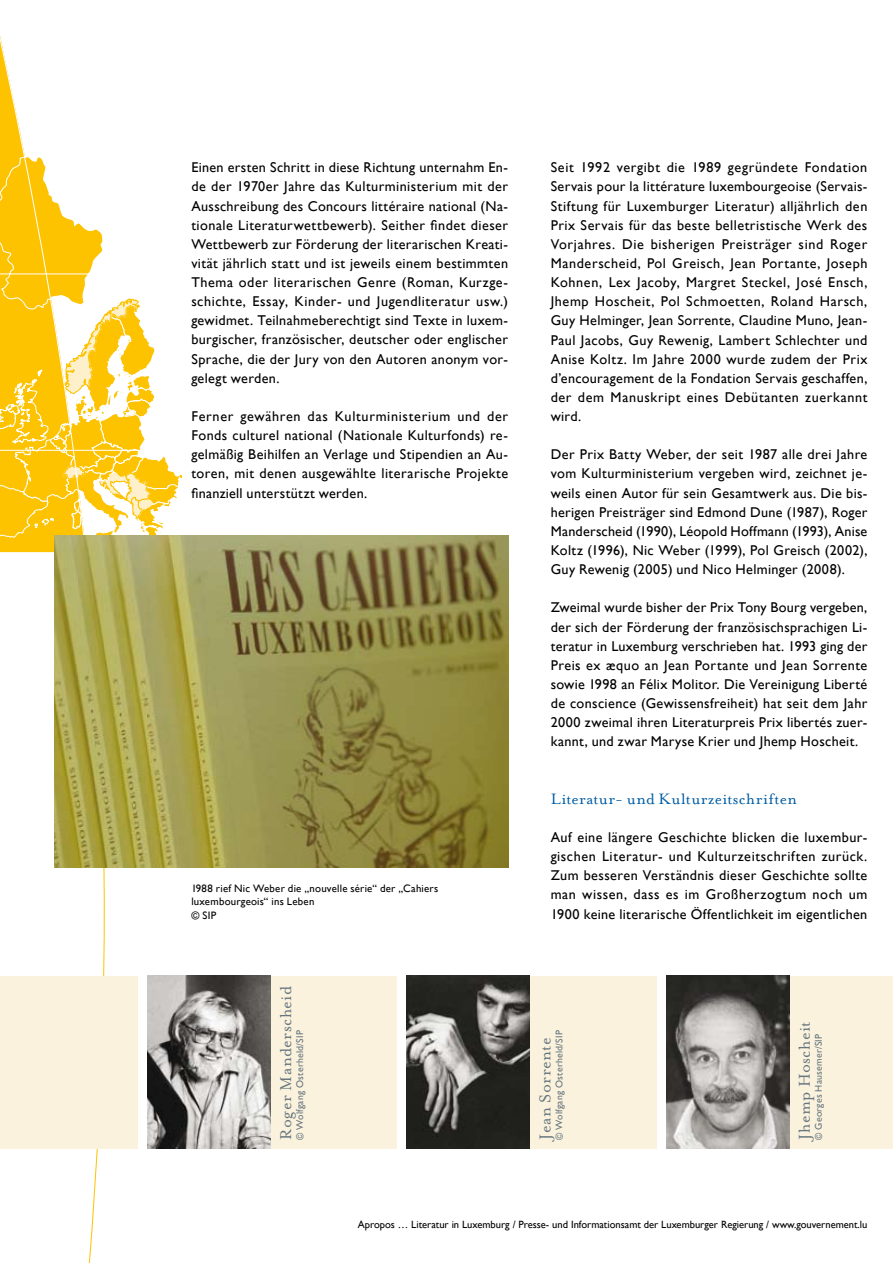
<style>
.page{position:relative;width:893px;height:1263px;background:#fff}
.page>*{position:absolute;margin:0;border:0;box-sizing:border-box;transform-origin:0 0}
.t1{font:18px "Mrs Eaves Roman";letter-spacing:.02em;color:#66757e}
.t2{font:17.25px "Mrs Eaves Roman";letter-spacing:.02em;color:#005da4}
.t3{font:14.1px/19.2px "Gill Sans";letter-spacing:.025em;color:#000;text-align:justify}
.t4{font:10.8px/13.5px "Gill Sans";letter-spacing:.02em;color:#000}
.t5{font:10.5px "Gill Sans";color:#000}
.t6{font:9.75px "Gill Sans";letter-spacing:.025em;color:#66757e}
</style>
<div class="page">
<svg style="left:0;top:552px;width:124px;height:711px"></svg>
<svg style="left:86px;top:229px;width:97px;height:307px"></svg>
<hr style="left:0;top:450px;width:170px;height:1px;background:#fff">
<svg style="left:0;top:36px;width:86px;height:516px"></svg>
<div style="left:0;top:976px;width:893px;height:172px;background:#faf2dd"></div>
<img style="left:54px;top:536px;width:454px;height:331px">
<div style="left:397px;top:976px;width:10px;height:172px;background:#fff"></div>
<img style="left:407px;top:976px;width:123px;height:172px">
<div style="left:657px;top:976px;width:9px;height:172px;background:#fff"></div>
<img style="left:666px;top:976px;width:124px;height:172px">
<div style="left:138px;top:976px;width:10px;height:172px;background:#fff"></div>
<img style="left:148px;top:976px;width:123px;height:172px">
<p class="t3" style="left:191px;top:158px;width:318px">Einen ersten Schritt in diese Richtung unternahm En&shy;de der 1970er Jahre das Kulturministerium mit der Ausschreibung des Concours littéraire national (Na&shy;tionale Literaturwettbewerb). Seither findet dieser Wettbewerb zur Förderung der literarischen Kreati&shy;vität jährlich statt und ist jeweils einem bestimmten Thema oder literarischen Genre (Roman, Kurzge&shy;schichte, Essay, Kinder- und Jugendliteratur usw.) gewidmet. Teilnahmeberechtigt sind Texte in luxem&shy;burgischer, französischer, deutscher oder englischer Sprache, die der Jury von den Autoren anonym vor&shy;gelegt werden.</p>
<p class="t3" style="left:191px;top:406px;width:318px">Ferner gewähren das Kulturministerium und der Fonds culturel national (Nationale Kulturfonds) re&shy;gelmäßig Beihilfen an Verlage und Stipendien an Au&shy;toren, mit denen ausgewählte literarische Projekte finanziell unterstützt werden.</p>
<p class="t4" style="left:191px;top:881px;width:248px">1988 rief Nic Weber die „nouvelle série“ der „Cahiers luxembourgeois“ ins Leben<br>© SIP</p>
<p class="t3" style="left:551px;top:158px;width:318px">Seit 1992 vergibt die 1989 gegründete Fondation Servais pour la littérature luxembourgeoise (Servais-Stiftung für Luxemburger Literatur) alljährlich den Prix Servais für das beste belletristische Werk des Vorjahres. Die bisherigen Preisträger sind Roger Manderscheid, Pol Greisch, Jean Portante, Joseph Kohnen, Lex Jacoby, Margret Steckel, José Ensch, Jhemp Hoscheit, Pol Schmoetten, Roland Harsch, Guy Helminger, Jean Sorrente, Claudine Muno, Jean-Paul Jacobs, Guy Rewenig, Lambert Schlechter und Anise Koltz. Im Jahre 2000 wurde zudem der Prix d’encouragement de la Fondation Servais geschaffen, der dem Manuskript eines Debütanten zuerkannt wird.</p>
<p class="t3" style="left:551px;top:445px;width:318px;text-align:left">Der Prix Batty Weber, der seit 1987 alle drei Jahre vom Kulturministerium vergeben wird, zeichnet je-- weils einen Autor für sein Gesamtwerk aus. Die bis&shy;herigen Preisträger sind Edmond Dune (1987), Roger Manderscheid (1990), Léopold Hoffmann (1993), Anise Koltz (1996), Nic Weber (1999), Pol Greisch (2002), Guy Rewenig (2005) und Nico Helminger (2008).</p>
<p class="t3" style="left:551px;top:598px;width:318px">Zweimal wurde bisher der Prix Tony Bourg vergeben, der sich der Förderung der französischsprachigen Li&shy;teratur in Luxemburg verschrieben hat. 1993 ging der Preis ex æquo an Jean Portante und Jean Sorrente sowie 1998 an Félix Molitor. Die Vereinigung Liberté de conscience (Gewissensfreiheit) hat seit dem Jahr 2000 zweimal ihren Literaturpreis Prix libertés zuer&shy;kannt, und zwar Maryse Krier und Jhemp Hoscheit.</p>
<p class="t2" style="left:551px;top:789px;width:248px">Literatur- und Kulturzeitschriften</p>
<p class="t3" style="left:551px;top:827px;width:318px">Auf eine längere Geschichte blicken die luxembur&shy;gischen Literatur- und Kulturzeitschriften zurück.<br>Zum besseren Verständnis dieser Geschichte sollte man wissen, dass es im Großherzogtum noch um 1900 keine literarische Öffentlichkeit im eigentlichen</p>
<p class="t1" style="left:276px;top:1140px;width:155px;rotate:-90deg">Roger Manderscheid</p>
<p class="t6" style="left:294px;top:1140px;width:111px;rotate:-90deg">© Wolfgang Osterheld/SIP</p>
<p class="t1" style="left:535px;top:1140px;width:104px;rotate:-90deg">Jean Sorrente</p>
<p class="t6" style="left:553px;top:1140px;width:111px;rotate:-90deg">© Wolfgang Osterheld/SIP</p>
<p class="t1" style="left:795px;top:1140px;width:120px;rotate:-90deg">Jhemp Hoscheit</p>
<p class="t6" style="left:813px;top:1140px;width:107px;rotate:-90deg">© Georges Hausemer/SIP</p>
<p class="t5" style="left:358px;top:1218px;width:511px">Apropos … Literatur in Luxemburg / Presse- und Informationsamt der Luxemburger Regierung / www.gouvernement.lu</p>
</div>
